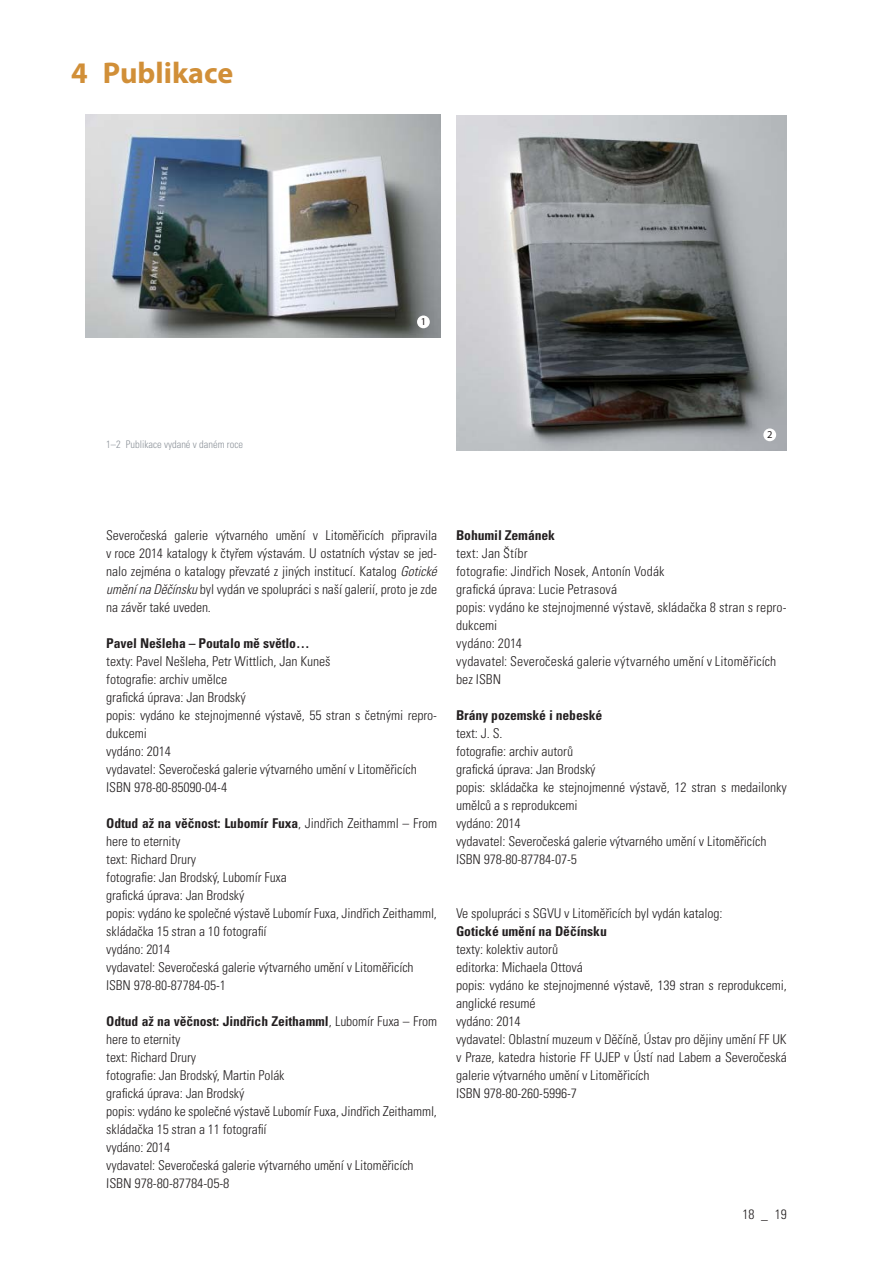
<style>
.page{position:relative;width:893px;height:1263px;background:#fff}
.page>*{position:absolute;margin:0;border:0;box-sizing:border-box;transform-origin:0 0}
.t1{font:700 30px "Myriad Pro";color:#d18f38}
.t2{font:300 condensed 13.5px/18px "Univers CE";color:#231f20}
.t3{font:700 condensed 13.5px "Univers CE";color:#231f20}
.t4{font:300 condensed 10.5px "Univers CE";color:#8e949b}
.t5{font:10.5px "Myriad Pro";color:#231f20}
.s1{font-style:italic}
.s2{font-weight:700}
</style>
<div class="page">
<img style="left:85px;top:115px;width:355px;height:222px">
<img style="left:456px;top:115px;width:331px;height:336px">
<div style="left:417px;top:315px;width:13px;height:13px;background:#fff;border-radius:50%"></div>
<div style="left:763px;top:428px;width:13px;height:13px;background:#fff;border-radius:50%"></div>
<h1 class="t1" style="left:71px;top:55px;width:163px">4 Publikace</h1>
<p class="t5" style="left:421px;top:315px;width:7px">1</p>
<p class="t4" style="left:106px;top:441px;width:138px">1–2 Publikace vydané v daném roce</p>
<p class="t5" style="left:767px;top:428px;width:7px">2</p>
<p class="t2" style="left:106px;top:528px;width:332px;text-align:justify">Severočeská galerie výtvarného umění v Litoměřicích připravila v roce 2014 katalogy k čtyřem výstavám. U ostatních výstav se jed&shy;nalo zejména o katalogy převzaté z jiných institucí. Katalog <span class="s1">Gotické umění na Děčínsku</span> byl vydán ve spolupráci s naší galerií, proto je zde na závěr také uveden.</p>
<p class="t3" style="left:106px;top:638px;width:205px">Pavel Nešleha – Poutalo mě světlo…</p>
<p class="t2" style="left:106px;top:654px;width:332px">texty: Pavel Nešleha, Petr Wittlich, Jan Kuneš<br>fotografie: archiv umělce<br>grafická úprava: Jan Brodský<br>popis: vydáno ke stejnojmenné výstavě, 55 stran s četnými repro&shy;dukcemi<br>vydáno: 2014<br>vydavatel: Severočeská galerie výtvarného umění v Litoměřicích ISBN 978-80-85090-04-4</p>
<p class="t2" style="left:106px;top:816px;width:332px"><span class="s2">Odtud až na věčnost: Lubomír Fuxa</span>, Jindřich Zeithamml – From here to eternity<br>text: Richard Drury<br>fotografie: Jan Brodský, Lubomír Fuxa<br>grafická úprava: Jan Brodský<br>popis: vydáno ke společné výstavě Lubomír Fuxa, Jindřich Zeithamml, skládačka 15 stran a 10 fotografií<br>vydáno: 2014<br>vydavatel: Severočeská galerie výtvarného umění v Litoměřicích ISBN 978-80-87784-05-1</p>
<p class="t2" style="left:106px;top:1014px;width:332px"><span class="s2">Odtud až na věčnost: Jindřich Zeithamml</span>, Lubomír Fuxa – From here to eternity<br>text: Richard Drury<br>fotografie: Jan Brodský, Martin Polák<br>grafická úprava: Jan Brodský<br>popis: vydáno ke společné výstavě Lubomír Fuxa, Jindřich Zeithamml, skládačka 15 stran a 11 fotografií<br>vydáno: 2014<br>vydavatel: Severočeská galerie výtvarného umění v Litoměřicích ISBN 978-80-87784-05-8</p>
<p class="t3" style="left:456px;top:530px;width:101px">Bohumil Zemánek</p>
<p class="t2" style="left:456px;top:546px;width:332px">text: Jan Štíbr<br>fotografie: Jindřich Nosek, Antonín Vodák<br>grafická úprava: Lucie Petrasová<br>popis: vydáno ke stejnojmenné výstavě, skládačka 8 stran s repro&shy;dukcemi<br>vydáno: 2014<br>vydavatel: Severočeská galerie výtvarného umění v Litoměřicích bez ISBN</p>
<p class="t3" style="left:456px;top:710px;width:148px">Brány pozemské i nebeské</p>
<p class="t2" style="left:456px;top:726px;width:332px">text: J. S.<br>fotografie: archiv autorů<br>grafická úprava: Jan Brodský<br>popis: skládačka ke stejnojmenné výstavě, 12 stran s medailonky umělců a s reprodukcemi<br>vydáno: 2014<br>vydavatel: Severočeská galerie výtvarného umění v Litoměřicích<br>ISBN 978-80-87784-07-5</p>
<p class="t2" style="left:456px;top:906px;width:268px">Ve spolupráci s SGVU v Litoměřicích byl vydán katalog:</p>
<p class="t3" style="left:456px;top:926px;width:152px">Gotické umění na Děčínsku</p>
<p class="t2" style="left:456px;top:942px;width:332px">texty: kolektiv autorů<br>editorka: Michaela Ottová<br>popis: vydáno ke stejnojmenné výstavě, 139 stran s reprodukcemi, anglické resumé<br>vydáno: 2014<br>vydavatel: Oblastní muzeum v Děčíně, Ústav pro dějiny umění FF UK v Praze, katedra historie FF UJEP v Ústí nad Labem a Severočeská galerie výtvarného umění v Litoměřicích<br>ISBN 978-80-260-5996-7</p>
<p class="t2" style="left:742px;top:1207px;width:46px">18 _ 19</p>
</div>
